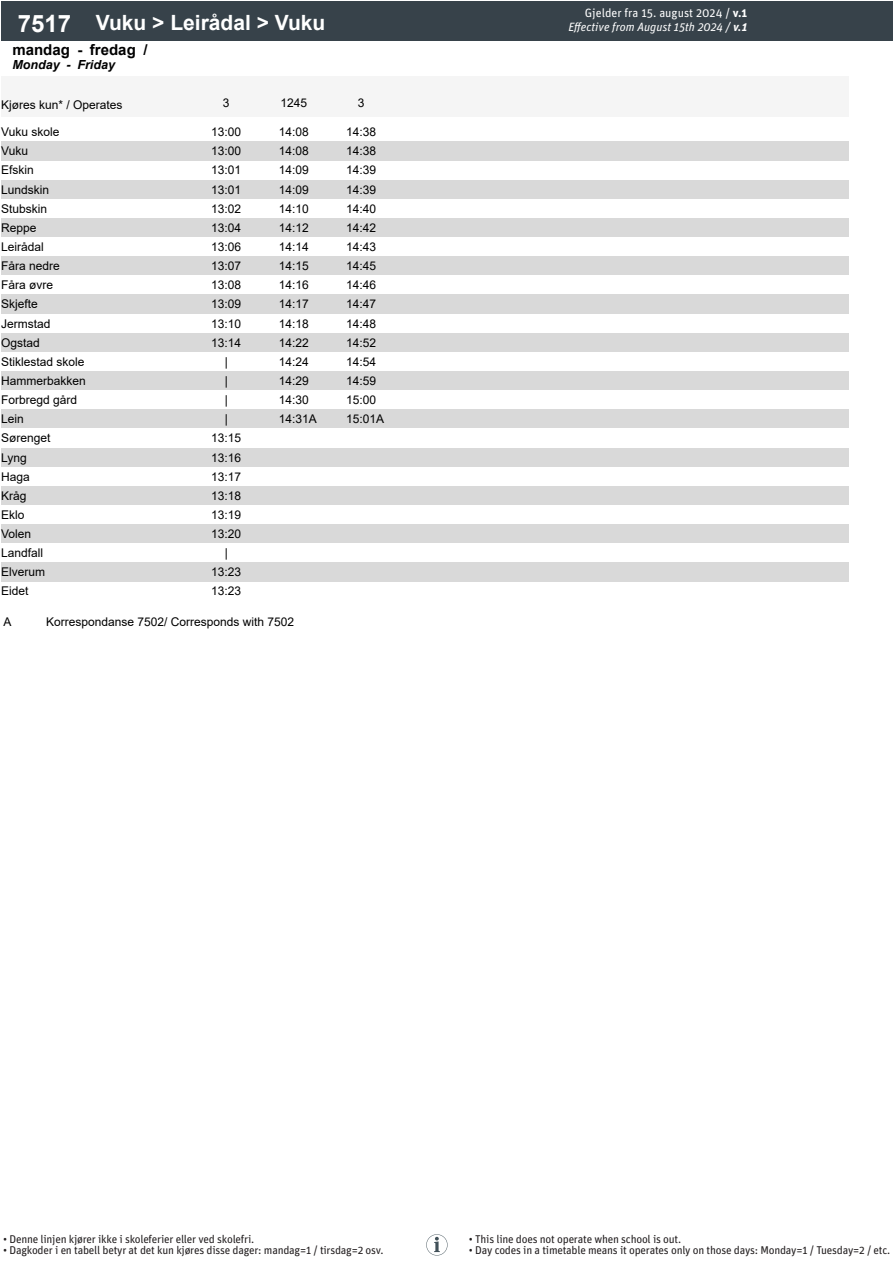
<style>
.page{position:relative;width:893px;height:1263px;background:#fff}
.page>*{position:absolute;margin:0;border:0;box-sizing:border-box;transform-origin:0 0}
.t1{font:700 21px "Arial";color:#fff}
.t2{font:700 15px "Arial";color:#000}
.t3{font:italic 700 12.45px "Arial";color:#000}
.t4{font:12px "Arial";color:#000}
.t5{font:italic 12px/14.4px "Unit Pro";color:#fff;text-align:right}
.t6{font:11.25px "Unit Pro";letter-spacing:-.02em;color:#231f20}
.s1{font-size:24px}
.s2{font-style:normal}
.s3{font-weight:700;font-style:normal}
.s4{font-weight:700}
</style>
<div class="page">
<div style="left:1px;top:77px;width:191px;height:40px;background:#f5f5f5"></div>
<div style="left:192px;top:77px;width:68px;height:40px;background:#f5f5f5"></div>
<div style="left:260px;top:77px;width:68px;height:40px;background:#f5f5f5"></div>
<div style="left:328px;top:77px;width:67px;height:40px;background:#f5f5f5"></div>
<div style="left:395px;top:77px;width:68px;height:40px;background:#f5f5f5"></div>
<div style="left:463px;top:77px;width:67px;height:40px;background:#f5f5f5"></div>
<div style="left:530px;top:77px;width:68px;height:40px;background:#f5f5f5"></div>
<div style="left:598px;top:77px;width:67px;height:40px;background:#f5f5f5"></div>
<div style="left:665px;top:77px;width:68px;height:40px;background:#f5f5f5"></div>
<div style="left:733px;top:77px;width:67px;height:40px;background:#f5f5f5"></div>
<div style="left:800px;top:77px;width:49px;height:40px;background:#f5f5f5"></div>
<div style="left:1px;top:1px;width:87px;height:40px;background:#37424a"></div>
<div style="left:88px;top:1px;width:804px;height:40px;background:#37424a"></div>
<div style="left:1px;top:142px;width:848px;height:19px;background:#d9d9d9"></div>
<div style="left:1px;top:180px;width:848px;height:19px;background:#d9d9d9"></div>
<div style="left:1px;top:218px;width:848px;height:19px;background:#d9d9d9"></div>
<div style="left:1px;top:257px;width:848px;height:19px;background:#d9d9d9"></div>
<div style="left:1px;top:295px;width:848px;height:19px;background:#d9d9d9"></div>
<div style="left:1px;top:333px;width:848px;height:19px;background:#d9d9d9"></div>
<div style="left:1px;top:371px;width:848px;height:20px;background:#d9d9d9"></div>
<div style="left:1px;top:410px;width:848px;height:19px;background:#d9d9d9"></div>
<div style="left:1px;top:448px;width:848px;height:19px;background:#d9d9d9"></div>
<div style="left:1px;top:486px;width:848px;height:19px;background:#d9d9d9"></div>
<div style="left:1px;top:524px;width:848px;height:20px;background:#d9d9d9"></div>
<div style="left:1px;top:563px;width:848px;height:19px;background:#d9d9d9"></div>
<svg style="left:426px;top:1234px;width:22px;height:21px"></svg>
<p class="t1" style="left:18px;top:8px;width:309px"><span class="s1">7517</span> Vuku &gt; Leirådal &gt; Vuku</p>
<p class="t2" style="left:12px;top:39px;width:137px">mandag - fredag /</p>
<p class="t3" style="left:12px;top:56px;width:104px">Monday - Friday</p>
<p class="t4" style="left:1px;top:97px;width:123px">Kjøres kun* / Operates</p>
<p class="t4" style="left:223px;top:94px;width:8px">3</p>
<p class="t4" style="left:280px;top:94px;width:28px">1245</p>
<p class="t4" style="left:358px;top:94px;width:8px">3</p>
<p class="t4" style="left:1px;top:124px;width:60px">Vuku skole</p>
<p class="t4" style="left:211px;top:124px;width:32px">13:00</p>
<p class="t4" style="left:279px;top:124px;width:32px">14:08</p>
<p class="t4" style="left:346px;top:124px;width:32px">14:38</p>
<p class="t4" style="left:1px;top:143px;width:28px">Vuku</p>
<p class="t4" style="left:211px;top:143px;width:32px">13:00</p>
<p class="t4" style="left:279px;top:143px;width:32px">14:08</p>
<p class="t4" style="left:346px;top:143px;width:32px">14:38</p>
<p class="t4" style="left:1px;top:162px;width:34px">Efskin</p>
<p class="t4" style="left:211px;top:162px;width:32px">13:01</p>
<p class="t4" style="left:279px;top:162px;width:32px">14:09</p>
<p class="t4" style="left:346px;top:162px;width:32px">14:39</p>
<p class="t4" style="left:1px;top:181px;width:50px">Lundskin</p>
<p class="t4" style="left:211px;top:181px;width:32px">13:01</p>
<p class="t4" style="left:279px;top:181px;width:32px">14:09</p>
<p class="t4" style="left:346px;top:181px;width:32px">14:39</p>
<p class="t4" style="left:1px;top:200px;width:48px">Stubskin</p>
<p class="t4" style="left:211px;top:200px;width:32px">13:02</p>
<p class="t4" style="left:279px;top:200px;width:32px">14:10</p>
<p class="t4" style="left:346px;top:200px;width:32px">14:40</p>
<p class="t4" style="left:1px;top:219px;width:37px">Reppe</p>
<p class="t4" style="left:211px;top:219px;width:32px">13:04</p>
<p class="t4" style="left:279px;top:219px;width:32px">14:12</p>
<p class="t4" style="left:346px;top:219px;width:32px">14:42</p>
<p class="t4" style="left:1px;top:239px;width:44px">Leirådal</p>
<p class="t4" style="left:211px;top:239px;width:32px">13:06</p>
<p class="t4" style="left:279px;top:239px;width:32px">14:14</p>
<p class="t4" style="left:346px;top:239px;width:32px">14:43</p>
<p class="t4" style="left:1px;top:258px;width:60px">Fåra nedre</p>
<p class="t4" style="left:211px;top:258px;width:32px">13:07</p>
<p class="t4" style="left:279px;top:258px;width:32px">14:15</p>
<p class="t4" style="left:346px;top:258px;width:32px">14:45</p>
<p class="t4" style="left:1px;top:277px;width:53px">Fåra øvre</p>
<p class="t4" style="left:211px;top:277px;width:32px">13:08</p>
<p class="t4" style="left:279px;top:277px;width:32px">14:16</p>
<p class="t4" style="left:346px;top:277px;width:32px">14:46</p>
<p class="t4" style="left:1px;top:296px;width:38px">Skjefte</p>
<p class="t4" style="left:211px;top:296px;width:32px">13:09</p>
<p class="t4" style="left:279px;top:296px;width:32px">14:17</p>
<p class="t4" style="left:346px;top:296px;width:32px">14:47</p>
<p class="t4" style="left:1px;top:315px;width:51px">Jermstad</p>
<p class="t4" style="left:211px;top:315px;width:32px">13:10</p>
<p class="t4" style="left:279px;top:315px;width:32px">14:18</p>
<p class="t4" style="left:346px;top:315px;width:32px">14:48</p>
<p class="t4" style="left:1px;top:334px;width:40px">Ogstad</p>
<p class="t4" style="left:211px;top:334px;width:32px">13:14</p>
<p class="t4" style="left:279px;top:334px;width:32px">14:22</p>
<p class="t4" style="left:346px;top:334px;width:32px">14:52</p>
<p class="t4" style="left:1px;top:353px;width:85px">Stiklestad skole</p>
<p class="t4" style="left:225px;top:353px;width:5px">|</p>
<p class="t4" style="left:279px;top:353px;width:32px">14:24</p>
<p class="t4" style="left:346px;top:353px;width:32px">14:54</p>
<p class="t4" style="left:1px;top:372px;width:86px">Hammerbakken</p>
<p class="t4" style="left:225px;top:372px;width:5px">|</p>
<p class="t4" style="left:279px;top:372px;width:32px">14:29</p>
<p class="t4" style="left:346px;top:372px;width:32px">14:59</p>
<p class="t4" style="left:1px;top:392px;width:78px">Forbregd gård</p>
<p class="t4" style="left:225px;top:392px;width:5px">|</p>
<p class="t4" style="left:279px;top:392px;width:32px">14:30</p>
<p class="t4" style="left:346px;top:392px;width:32px">15:00</p>
<p class="t4" style="left:1px;top:411px;width:24px">Lein</p>
<p class="t4" style="left:225px;top:411px;width:5px">|</p>
<p class="t4" style="left:279px;top:411px;width:40px">14:31A</p>
<p class="t4" style="left:346px;top:411px;width:40px">15:01A</p>
<p class="t4" style="left:1px;top:430px;width:51px">Sørenget</p>
<p class="t4" style="left:211px;top:430px;width:32px">13:15</p>
<p class="t4" style="left:1px;top:449px;width:27px">Lyng</p>
<p class="t4" style="left:211px;top:449px;width:32px">13:16</p>
<p class="t4" style="left:1px;top:468px;width:30px">Haga</p>
<p class="t4" style="left:211px;top:468px;width:32px">13:17</p>
<p class="t4" style="left:1px;top:487px;width:27px">Kråg</p>
<p class="t4" style="left:211px;top:487px;width:32px">13:18</p>
<p class="t4" style="left:1px;top:506px;width:25px">Eklo</p>
<p class="t4" style="left:211px;top:506px;width:32px">13:19</p>
<p class="t4" style="left:1px;top:525px;width:32px">Volen</p>
<p class="t4" style="left:211px;top:525px;width:32px">13:20</p>
<p class="t4" style="left:1px;top:545px;width:44px">Landfall</p>
<p class="t4" style="left:225px;top:545px;width:5px">|</p>
<p class="t4" style="left:1px;top:564px;width:45px">Elverum</p>
<p class="t4" style="left:211px;top:564px;width:32px">13:23</p>
<p class="t4" style="left:1px;top:583px;width:29px">Eidet</p>
<p class="t4" style="left:211px;top:583px;width:32px">13:23</p>
<p class="t4" style="left:3px;top:613px;width:10px">A</p>
<p class="t4" style="left:46px;top:613px;width:250px">Korrespondanse 7502/ Corresponds with 7502</p>
<p class="t5" style="left:568px;top:5px;width:180px"><span class="s2">Gjelder fra 15. august 2024 /</span> <span class="s3">v.1<br></span>Effective from August 15th 2024 / <span class="s4">v.1</span></p>
<p class="t6" style="left:3px;top:1231px;width:253px">• Denne linjen kjører ikke i skoleferier eller ved skolefri.</p>
<p class="t6" style="left:3px;top:1243px;width:382px">• Dagkoder i en tabell betyr at det kun kjøres disse dager: mandag=1 / tirsdag=2 osv.</p>
<p class="t6" style="left:469px;top:1231px;width:214px">• This line does not operate when school is out.</p>
<p class="t6" style="left:469px;top:1243px;width:423px">• Day codes in a timetable means it operates only on those days: Monday=1 / Tuesday=2 / etc.</p>
</div>
